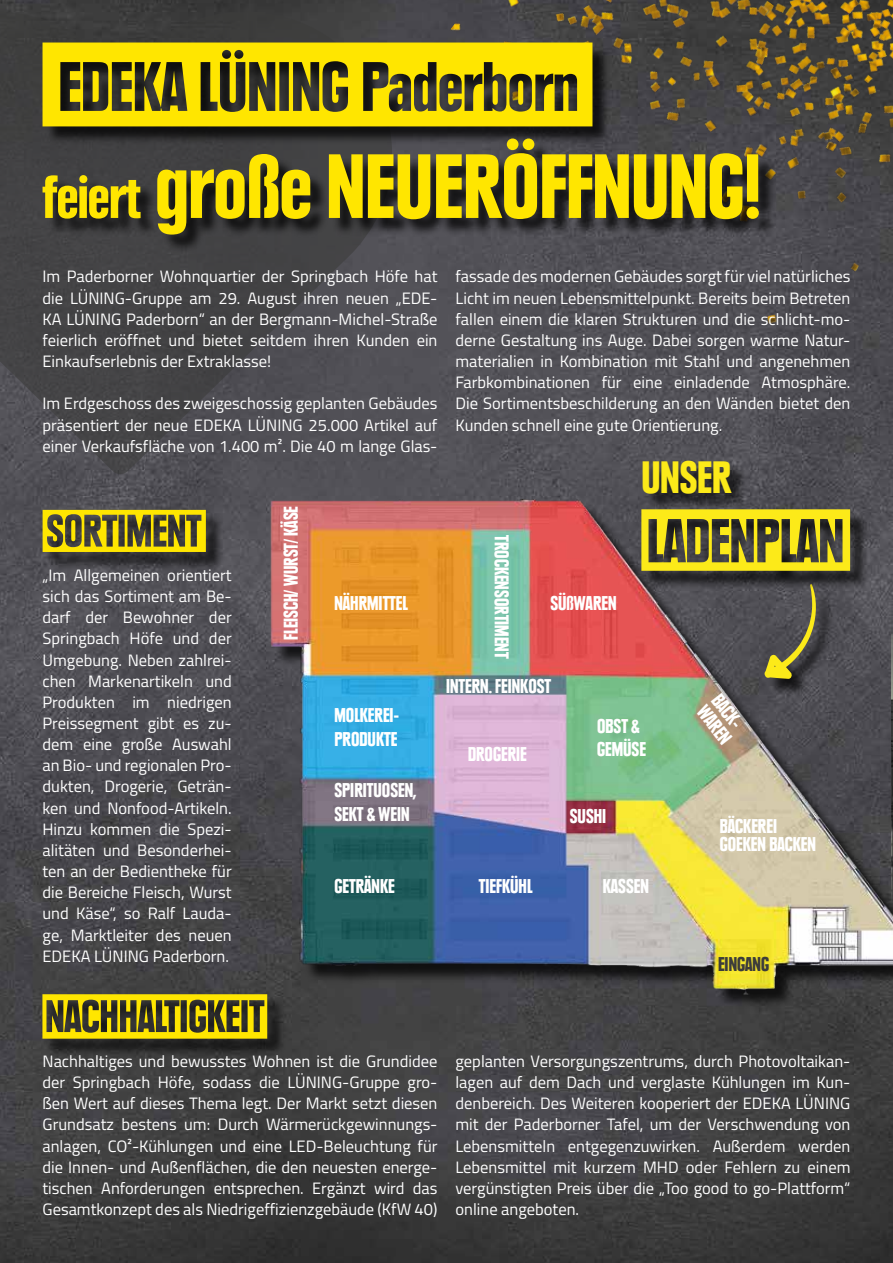
<style>
.page{position:relative;width:893px;height:1263px;background:#fff}
.page>*{position:absolute;margin:0;border:0;box-sizing:border-box;transform-origin:0 0}
.t1{font:900 condensed 89.85px "Plak Com";color:#ffe600}
.t2{font:900 condensed 45px "Plak Com";color:#fcea19}
.t3{font:900 condensed 19.8px/23.9px "Plak Com";color:#fff}
.t4{font:900 condensed 19.8px "Plak Com";color:#3c3c3b}
.t5{font:16.5px/21.1px "Titillium";color:#fff;text-align:justify}
.s1{font-size:60px}
</style>
<div class="page">
<img style="left:0;top:0;width:893px;height:1263px">
<svg style="left:0;top:11px;width:300px;height:463px;fill:#424243"></svg>
<img style="left:14px;top:352px;width:879px;height:677px">
<div style="left:45px;top:512px;width:180px;height:58px;background:#000;opacity:.75"></div>
<svg style="left:43px;top:510px;width:163px;height:42px"></svg>
<div style="left:767px;top:587px;width:67px;height:110px;background:#000;opacity:.75"></div>
<svg style="left:764px;top:677px;width:53px;height:2px"></svg>
<div style="left:45px;top:996px;width:241px;height:61px;background:#000;opacity:.75"></div>
<svg style="left:42px;top:994px;width:225px;height:45px"></svg>
<img style="left:300px;top:0;width:593px;height:677px">
<div style="left:45px;top:45px;width:732px;height:208px;background:#000;opacity:.75"></div>
<svg style="left:43px;top:43px;width:549px;height:83px;fill:#ffe600"></svg>
<img style="left:606px;top:0;width:287px;height:269px">
<img style="left:892px;top:576px;width:1px;height:358px">
<h1 class="t1" style="left:43px;top:134px;width:720px"><span class="s1">feiert</span> große NEUERÖFFNUNG!</h1>
<p class="t5" style="left:43px;top:265px;width:396px">Im Paderborner Wohnquartier der Springbach Höfe hat die LÜNING-Gruppe am 29. August ihren neuen „EDE-KA LÜNING Paderborn“ an der Bergmann-Michel-Straße feierlich eröffnet und bietet seitdem ihren Kunden ein Einkaufserlebnis der Extraklasse!</p>
<p class="t5" style="left:43px;top:392px;width:396px">Im Erdgeschoss des zweigeschossig geplanten Gebäudes präsentiert der neue EDEKA LÜNING 25.000 Artikel auf einer Verkaufsfläche von 1.400 m². Die 40 m lange Glas-</p>
<p class="t5" style="left:455px;top:265px;width:396px">fassade des modernen Gebäudes sorgt für viel natürliches Licht im neuen Lebensmittelpunkt. Bereits beim Betreten fallen einem die klaren Strukturen und die schlicht-mo&shy;derne Gestaltung ins Auge. Dabei sorgen warme Natur&shy;materialien in Kombination mit Stahl und angenehmen Farbkombinationen für eine einladende Atmosphäre.<br>Die Sortimentsbeschilderung an den Wänden bietet den Kunden schnell eine gute Orientierung.</p>
<p class="t5" style="left:43px;top:564px;width:191px">„Im Allgemeinen orientiert sich das Sortiment am Be&shy;darf der Bewohner der Springbach Höfe und der Umgebung. Neben zahlrei&shy;chen Markenartikeln und Produkten im niedrigen Preissegment gibt es zu&shy;dem eine große Auswahl an Bio- und regionalen Pro&shy;dukten, Drogerie, Geträn&shy;ken und Nonfood-Artikeln.<br>Hinzu kommen die Spezi&shy;alitäten und Besonderhei&shy;ten an der Bedientheke für die Bereiche Fleisch, Wurst und Käse“, so Ralf Lauda&shy;ge, Marktleiter des neuen EDEKA LÜNING Paderborn.</p>
<p class="t3" style="left:279px;top:640px;width:135px;rotate:-90deg">FLEISCH/ WURST/ KÄSE</p>
<p class="t3" style="left:334px;top:591px;width:75px">NÄHRMITTEL</p>
<p class="t3" style="left:334px;top:703px;width:66px">MOLKEREI-<br>PRODUKTE</p>
<p class="t3" style="left:334px;top:779px;width:83px">SPIRITUOSEN,<br>SEKT &amp; WEIN</p>
<p class="t3" style="left:334px;top:874px;width:62px">GETRÄNKE</p>
<p class="t3" style="left:514px;top:535px;width:125px;rotate:90deg">TROCKENSORTIMENT</p>
<h2 class="t2" style="left:641px;top:451px;width:92px">UNSER</h2>
<p class="t3" style="left:550px;top:591px;width:68px">SÜßWAREN</p>
<p class="t3" style="left:446px;top:674px;width:107px">INTERN. FEINKOST</p>
<p class="t3" style="left:468px;top:743px;width:60px">DROGERIE</p>
<p class="t3" style="left:597px;top:714px;width:50px">OBST &amp;<br>GEMÜSE</p>
<p class="t3" style="left:570px;top:805px;width:38px">SUSHI</p>
<p class="t3" style="left:479px;top:874px;width:55px">TIEFKÜHL</p>
<p class="t3" style="left:603px;top:874px;width:47px">KASSEN</p>
<p class="t3" style="left:723px;top:691px;width:44px;line-height:18.5px;rotate:52deg">BACK-<br>WAREN</p>
<p class="t3" style="left:720px;top:817px;width:98px;line-height:18.5px">BÄCKEREI<br>GOEKEN BACKEN</p>
<p class="t4" style="left:718px;top:953px;width:53px">EINGANG</p>
<p class="t5" style="left:43px;top:1050px;width:396px">Nachhaltiges und bewusstes Wohnen ist die Grundidee der Springbach Höfe, sodass die LÜNING-Gruppe gro&shy;ßen Wert auf dieses Thema legt. Der Markt setzt diesen Grundsatz bestens um: Durch Wärmerückgewinnungs&shy;anlagen, CO²-Kühlungen und eine LED-Beleuchtung für die Innen- und Außenflächen, die den neuesten energe&shy;tischen Anforderungen entsprechen. Ergänzt wird das Gesamtkonzept des als Niedrigeffizienzgebäude (KfW 40)</p>
<p class="t5" style="left:455px;top:1050px;width:396px">geplanten Versorgungszentrums, durch Photovoltaikan&shy;lagen auf dem Dach und verglaste Kühlungen im Kun&shy;denbereich. Des Weiteren kooperiert der EDEKA LÜNING mit der Paderborner Tafel, um der Verschwendung von Lebensmitteln entgegenzuwirken. Außerdem werden Lebensmittel mit kurzem MHD oder Fehlern zu einem vergünstigten Preis über die „Too good to go-Plattform“ online angeboten.</p>
</div>
